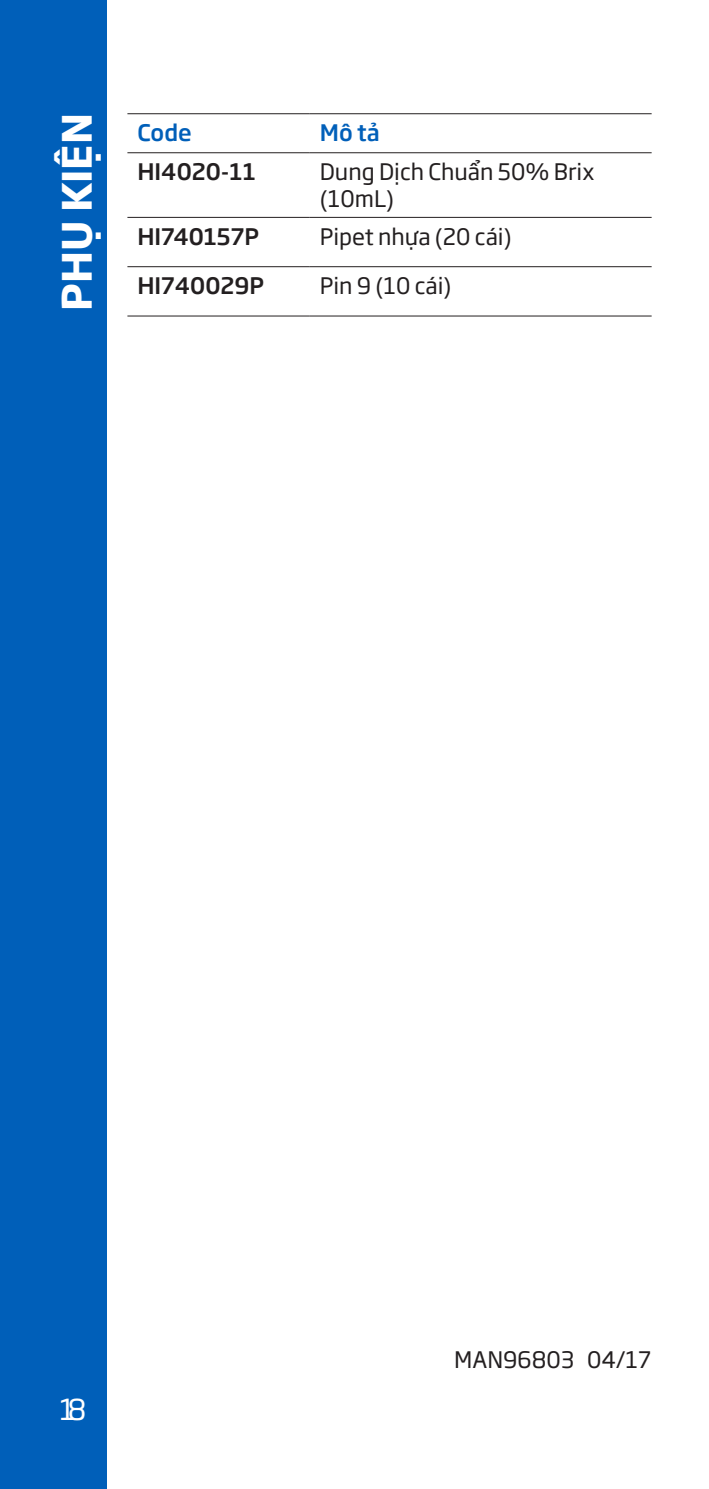
<style>
.page{position:relative;width:709px;height:1489px;background:#fff}
.page>*{position:absolute;margin:0;border:0;box-sizing:border-box;transform-origin:0 0}
.t1{font:700 40px "SVN Soho Gothic";color:#fff}
.t2{font:28.5px "SVN Soho Gothic";color:#fff}
.t3{font:22.5px/27px "SVN Soho Gothic";color:#231f20}
.t4{font:500 22.5px "SVN Soho Gothic";color:#231f20}
.t5{font:500 22.5px "SVN Soho Gothic";color:#005fb9}
</style>
<div class="page">
<div style="left:0;top:0;width:106px;height:1488px;background:#005fb9"></div>
<hr style="left:127px;top:113px;width:183px;height:1px;background:#231f20">
<hr style="left:310px;top:113px;width:341px;height:1px;background:#231f20">
<hr style="left:127px;top:152px;width:183px;height:1px;background:#231f20">
<hr style="left:310px;top:152px;width:341px;height:1px;background:#231f20">
<hr style="left:127px;top:217px;width:183px;height:1px;background:#231f20">
<hr style="left:310px;top:217px;width:341px;height:1px;background:#231f20">
<hr style="left:127px;top:266px;width:183px;height:1px;background:#231f20">
<hr style="left:310px;top:266px;width:341px;height:1px;background:#231f20">
<hr style="left:127px;top:315px;width:183px;height:1px;background:#231f20">
<hr style="left:310px;top:315px;width:341px;height:1px;background:#231f20">
<p class="t1" style="left:45px;top:311px;width:199px;rotate:-90deg">PHỤ KIỆN</p>
<p class="t5" style="left:137px;top:115px;width:56px">Code</p>
<p class="t5" style="left:320px;top:115px;width:61px">Mô tả</p>
<p class="t4" style="left:137px;top:154px;width:120px">HI4020-11</p>
<p class="t3" style="left:320px;top:157px;width:276px">Dung Dịch Chuẩn 50% Brix (10mL)</p>
<p class="t4" style="left:137px;top:219px;width:123px">HI740157P</p>
<p class="t3" style="left:320px;top:222px;width:193px">Pipet nhựa (20 cái)</p>
<p class="t4" style="left:137px;top:268px;width:128px">HI740029P</p>
<p class="t3" style="left:320px;top:271px;width:133px">Pin 9 (10 cái)</p>
<p class="t2" style="left:60px;top:1387px;width:28px">18</p>
<p class="t3" style="left:454px;top:1344px;width:198px">MAN96803 04/17</p>
</div>
